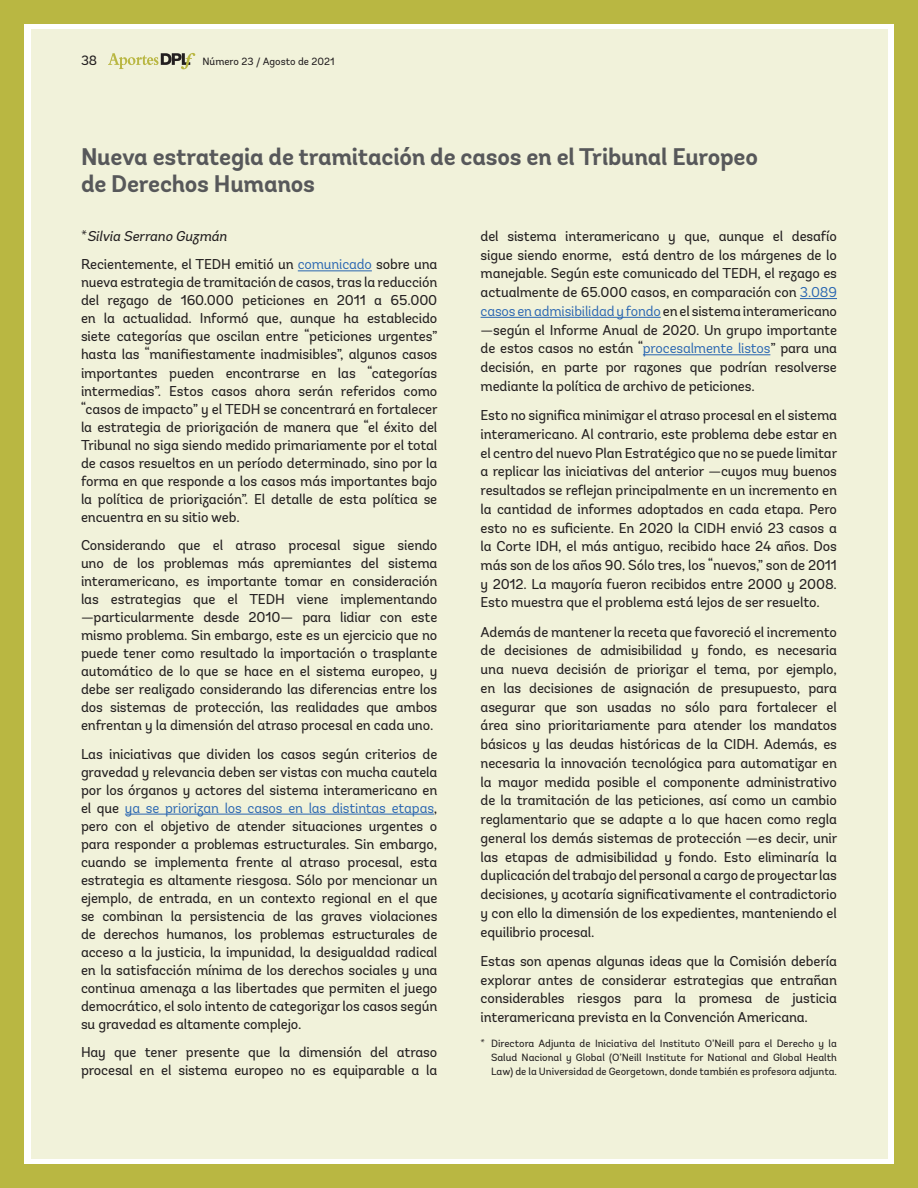
<style>
.page{position:relative;width:918px;height:1188px;background:#fff}
.page>*{position:absolute;margin:0;border:0;box-sizing:border-box;transform-origin:0 0}
.t1{font:700 24px/27px "Andes";letter-spacing:-.01em;color:#57585a}
.t2{font:14.25px/18px "Andes";letter-spacing:-.01em;color:#231f20;text-align:justify}
.t3{font:13.5px "Andes";color:#231f20}
.t4{font:10.5px/14.2px "Andes";color:#231f20;text-align:justify}
.s1{font-style:italic}
.s2{color:#2865b1}
</style>
<div class="page">
<div style="left:31px;top:29px;width:856px;height:1130px;background:#f1f2da"></div>
<svg style="left:108px;top:53px;width:87px;height:16px"></svg>
<div style="left:0;top:0;width:918px;height:1188px;border:24px solid #b9b742"></div>
<hr style="left:298px;top:271px;width:74px;height:1px;background:#2865b1">
<hr style="left:125px;top:814px;width:309px;height:1px;background:#2865b1">
<hr style="left:800px;top:298px;width:37px;height:1px;background:#2865b1">
<hr style="left:481px;top:317px;width:180px;height:1px;background:#2865b1">
<hr style="left:643px;top:354px;width:127px;height:1px;background:#2865b1">
<p class="t3" style="left:81px;top:52px;width:18px">38</p>
<p class="t4" style="left:202px;top:55px;width:134px">Número 23 / Agosto de 2021</p>
<h1 class="t1" style="left:81px;top:144px;width:679px">Nueva estrategia de tramitación de casos en el Tribunal Europeo de Derechos Humanos</h1>
<p class="t2" style="left:81px;top:222px;width:358px;line-height:28.5px">* <span class="s1">Silvia Serrano Guzmán<br></span>Recientemente, el TEDH emitió un <span class="s2">comunicado</span> sobre una</p>
<p class="t2" style="left:81px;top:274px;width:358px">nueva estrategia de tramitación de casos, tras la reducción del rezago de 160.000 peticiones en 2011 a 65.000 en la actualidad. Informó que, aunque ha establecido siete categorías que oscilan entre “peticiones urgentes” hasta las “manifiestamente inadmisibles”, algunos casos importantes pueden encontrarse en las “categorías intermedias”. Estos casos ahora serán referidos como “casos de impacto” y el TEDH se concentrará en fortalecer la estrategia de priorización de manera que “el éxito del Tribunal no siga siendo medido primariamente por el total de casos resueltos en un período determinado, sino por la forma en que responde a los casos más importantes bajo la política de priorización”. El detalle de esta política se encuentra en su sitio web.</p>
<p class="t2" style="left:81px;top:536px;width:358px">Considerando que el atraso procesal sigue siendo uno de los problemas más apremiantes del sistema interamericano, es importante tomar en consideración las estrategias que el TEDH viene implementando —particularmente desde 2010— para lidiar con este mismo problema. Sin embargo, este es un ejercicio que no puede tener como resultado la importación o trasplante automático de lo que se hace en el sistema europeo, y debe ser realizado considerando las diferencias entre los dos sistemas de protección, las realidades que ambos enfrentan y la dimensión del atraso procesal en cada uno.</p>
<p class="t2" style="left:81px;top:745px;width:358px">Las iniciativas que dividen los casos según criterios de gravedad y relevancia deben ser vistas con mucha cautela por los órganos y actores del sistema interamericano en el que <span class="s2">ya se priorizan los casos en las distintas etapas</span>, pero con el objetivo de atender situaciones urgentes o para responder a problemas estructurales. Sin embargo, cuando se implementa frente al atraso procesal, esta estrategia es altamente riesgosa. Sólo por mencionar un ejemplo, de entrada, en un contexto regional en el que se combinan la persistencia de las graves violaciones de derechos humanos, los problemas estructurales de acceso a la justicia, la impunidad, la desigualdad radical en la satisfacción mínima de los derechos sociales y una continua amenaza a las libertades que permiten el juego democrático, el solo intento de categorizar los casos según su gravedad es altamente complejo.</p>
<p class="t2" style="left:81px;top:1044px;width:358px">Hay que tener presente que la dimensión del atraso procesal en el sistema europeo no es equiparable a la</p>
<p class="t2" style="left:481px;top:227px;width:358px;line-height:18.8px">del sistema interamericano y que, aunque el desafío sigue siendo enorme, está dentro de los márgenes de lo manejable. Según este comunicado del TEDH, el rezago es actualmente de 65.000 casos, en comparación con <span class="s2">3.089 casos en admisibilidad y fondo</span> en el sistema interamericano —según el Informe Anual de 2020. Un grupo importante de estos casos no están “<span class="s2">procesalmente listos</span>” para una decisión, en parte por razones que podrían resolverse mediante la política de archivo de peticiones.</p>
<p class="t2" style="left:481px;top:406px;width:358px;line-height:18.8px">Esto no significa minimizar el atraso procesal en el sistema interamericano. Al contrario, este problema debe estar en el centro del nuevo Plan Estratégico que no se puede limitar a replicar las iniciativas del anterior —cuyos muy buenos resultados se reflejan principalmente en un incremento en la cantidad de informes adoptados en cada etapa. Pero esto no es suficiente. En 2020 la CIDH envió 23 casos a la Corte IDH, el más antiguo, recibido hace 24 años. Dos más son de los años 90. Sólo tres, los “nuevos,” son de 2011 y 2012. La mayoría fueron recibidos entre 2000 y 2008.<br>Esto muestra que el problema está lejos de ser resuelto.</p>
<p class="t2" style="left:481px;top:623px;width:358px;line-height:18.8px">Además de mantener la receta que favoreció el incremento de decisiones de admisibilidad y fondo, es necesaria una nueva decisión de priorizar el tema, por ejemplo, en las decisiones de asignación de presupuesto, para asegurar que son usadas no sólo para fortalecer el área sino prioritariamente para atender los mandatos básicos y las deudas históricas de la CIDH. Además, es necesaria la innovación tecnológica para automatizar en la mayor medida posible el componente administrativo de la tramitación de las peticiones, así como un cambio reglamentario que se adapte a lo que hacen como regla general los demás sistemas de protección —es decir, unir las etapas de admisibilidad y fondo. Esto eliminaría la duplicación del trabajo del personal a cargo de proyectar las decisiones, y acotaría significativamente el contradictorio y con ello la dimensión de los expedientes, manteniendo el equilibrio procesal.</p>
<p class="t2" style="left:481px;top:952px;width:358px;line-height:18.8px">Estas son apenas algunas ideas que la Comisión debería explorar antes de considerar estrategias que entrañan considerables riesgos para la promesa de justicia interamericana prevista en la Convención Americana.</p>
<p class="t4" style="left:491px;top:1036px;width:347px;text-indent:-10px">* Directora Adjunta de Iniciativa del Instituto O’Neill para el Derecho y la Salud Nacional y Global (O’Neill Institute for National and Global Health Law) de la Universidad de Georgetown, donde también es profesora adjunta.</p>
</div>
